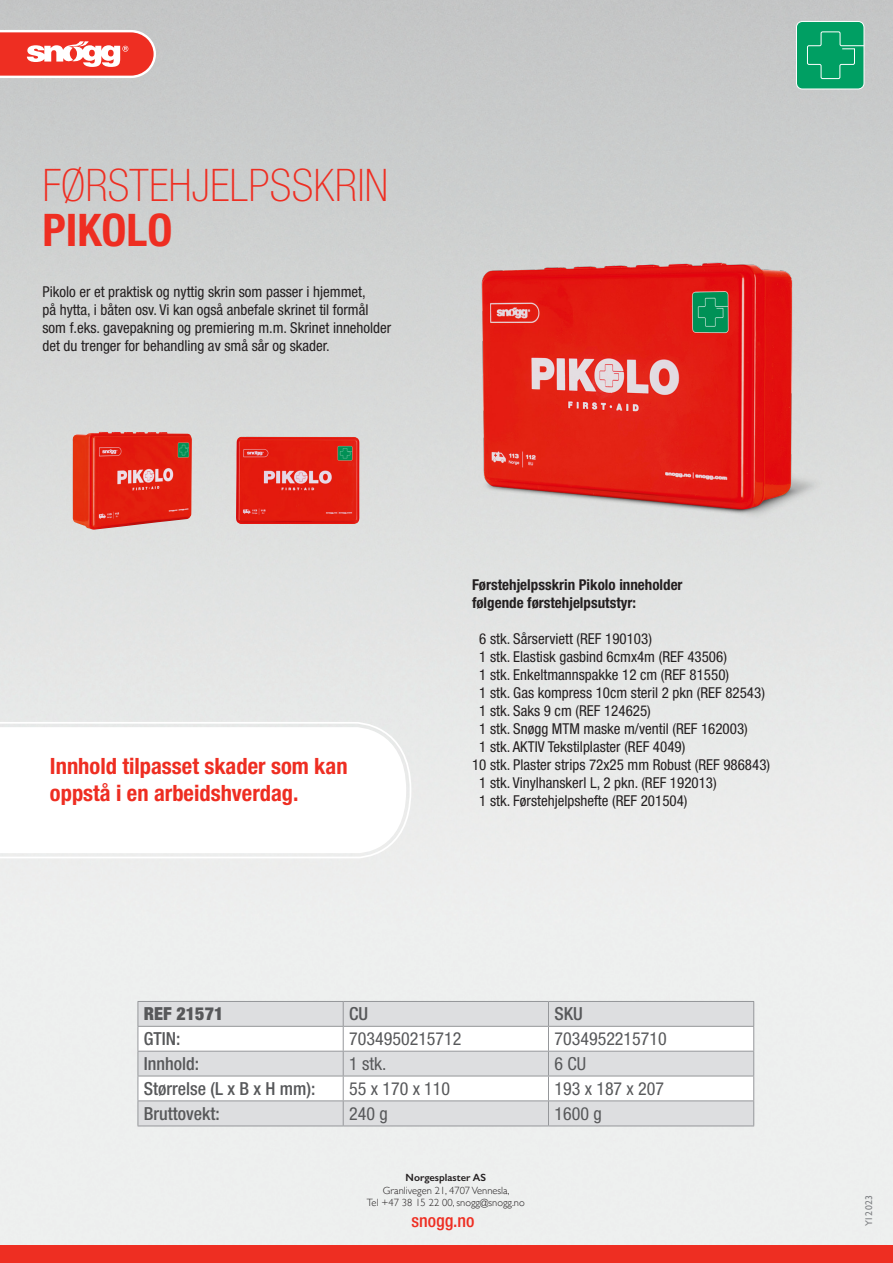
<style>
.page{position:relative;width:893px;height:1263px;background:#fff}
.page>*{position:absolute;margin:0;border:0;box-sizing:border-box;transform-origin:0 0}
.t1{font:100 condensed 45px/45px "Helvetica Neue LT Pro";letter-spacing:.005em;color:#ee2e22}
.Informationruta_13_pkt_röd{font:700 condensed 22.5px/27px "Helvetica Neue LT Pro";color:#ee2e22}
.t2{font:condensed 18px "Helvetica Neue LT Std";color:#57585a}
.t3{font:500 condensed 18px "Helvetica Neue LT Std";color:#57585a}
.t4{font:500 condensed 18px "Helvetica Neue LT Std";color:#ee2e22}
.t5{font:900 condensed 18px "Helvetica Neue LT Std";color:#57585a}
.Product_infotext_10pkt{font:condensed 15px "Helvetica Neue LT Pro";color:#231f20}
.Product_infotext_10pkt-2{font:700 condensed 15px "Helvetica Neue LT Pro";color:#231f20}
.t6{font:300 10.5px/12.6px "Gill Sans";color:#231f20;text-align:center}
.t7{font:600 10.5px "Gill Sans";color:#231f20}
.Rubrik_Innehåll8pkt_Produktblad{font:9.75px "Gill Sans";letter-spacing:.025em;color:#808285}
.s1{font-weight:700}
</style>
<div class="page">
<img style="left:0;top:0;width:893px;height:1246px">
<div style="left:139px;top:1002px;width:614px;height:123px;background:#dddee0"></div>
<svg style="left:139px;top:1027px;width:614px;height:73px"></svg>
<hr style="left:138px;top:1001px;width:205px;height:1px;background:#95979a">
<hr style="left:343px;top:1001px;width:205px;height:1px;background:#95979a">
<hr style="left:548px;top:1001px;width:206px;height:1px;background:#95979a">
<hr style="left:138px;top:1026px;width:205px;height:1px;background:#95979a">
<hr style="left:343px;top:1026px;width:205px;height:1px;background:#95979a">
<hr style="left:548px;top:1026px;width:206px;height:1px;background:#95979a">
<hr style="left:138px;top:1051px;width:205px;height:1px;background:#95979a">
<hr style="left:343px;top:1051px;width:205px;height:1px;background:#95979a">
<hr style="left:548px;top:1051px;width:206px;height:1px;background:#95979a">
<hr style="left:138px;top:1076px;width:205px;height:1px;background:#95979a">
<hr style="left:343px;top:1076px;width:205px;height:1px;background:#95979a">
<hr style="left:548px;top:1076px;width:206px;height:1px;background:#95979a">
<hr style="left:138px;top:1100px;width:205px;height:1px;background:#95979a">
<svg style="left:138px;top:1002px;width:1px;height:123px"></svg>
<hr style="left:343px;top:1100px;width:205px;height:1px;background:#95979a">
<svg style="left:343px;top:1002px;width:1px;height:123px"></svg>
<hr style="left:548px;top:1100px;width:206px;height:1px;background:#95979a">
<svg style="left:548px;top:1002px;width:1px;height:123px"></svg>
<svg style="left:753px;top:1002px;width:1px;height:123px"></svg>
<hr style="left:138px;top:1125px;width:205px;height:1px;background:#95979a">
<hr style="left:343px;top:1125px;width:205px;height:1px;background:#95979a">
<hr style="left:548px;top:1125px;width:206px;height:1px;background:#95979a">
<div style="left:0;top:1246px;width:893px;height:17px;background:#ee2e22"></div>
<div style="left:796px;top:21px;width:68px;height:68px;background:#009f63;border-radius:6px"></div>
<div style="left:796px;top:21px;width:68px;height:68px;border:1px solid #fff;border-radius:6px"></div>
<svg style="left:807px;top:31px;width:57px;height:49px"></svg>
<svg style="left:0;top:721px;width:412px;height:138px"></svg>
<svg style="left:0;top:730px;width:404px;height:120px"></svg>
<img style="left:437px;top:213px;width:423px;height:335px">
<img style="left:72px;top:432px;width:120px;height:98px">
<img style="left:236px;top:437px;width:123px;height:87px">
<svg style="left:0;top:30px;width:156px;height:48px"></svg>
<p class="t1" style="left:43px;top:165px;width:347px">FØRSTEHJELPSSKRIN<br><span class="s1">PIKOLO</span></p>
<p class="Product_infotext_10pkt" style="left:43px;top:283px;width:325px">Pikolo er et praktisk og nyttig skrin som passer i hjemmet,</p>
<p class="Product_infotext_10pkt" style="left:43px;top:301px;width:327px">på hytta, i båten osv. Vi kan også anbefale skrinet til formål</p>
<p class="Product_infotext_10pkt" style="left:43px;top:319px;width:350px">som f.eks. gavepakning og premiering m.m. Skrinet inneholder</p>
<p class="Product_infotext_10pkt" style="left:43px;top:337px;width:289px">det du trenger for behandling av små sår og skader.</p>
<p class="Informationruta_13_pkt_röd" style="left:50px;top:753px;width:299px">Innhold tilpasset skader som kan oppstå i en arbeidshverdag.</p>
<p class="Product_infotext_10pkt-2" style="left:472px;top:576px;width:212px">Førstehjelpsskrin Pikolo inneholder</p>
<p class="Product_infotext_10pkt-2" style="left:472px;top:594px;width:166px">følgende førstehjelpsutstyr:</p>
<p class="Product_infotext_10pkt" style="left:479px;top:630px;width:174px">6 stk. Sårserviett (REF 190103)</p>
<p class="Product_infotext_10pkt" style="left:479px;top:648px;width:249px">1 stk. Elastisk gasbind 6cmx4m (REF 43506)</p>
<p class="Product_infotext_10pkt" style="left:479px;top:666px;width:251px">1 stk. Enkeltmannspakke 12 cm (REF 81550)</p>
<p class="Product_infotext_10pkt" style="left:479px;top:684px;width:287px">1 stk. Gas kompress 10cm steril 2 pkn (REF 82543)</p>
<p class="Product_infotext_10pkt" style="left:479px;top:702px;width:173px">1 stk. Saks 9 cm (REF 124625)</p>
<p class="Product_infotext_10pkt" style="left:479px;top:720px;width:270px">1 stk. Snøgg MTM maske m/ventil (REF 162003)</p>
<p class="Product_infotext_10pkt" style="left:479px;top:738px;width:208px">1 stk. AKTIV Tekstilplaster (REF 4049)</p>
<p class="Product_infotext_10pkt" style="left:472px;top:756px;width:300px">10 stk. Plaster strips 72x25 mm Robust (REF 986843)</p>
<p class="Product_infotext_10pkt" style="left:479px;top:774px;width:239px">1 stk. Vinylhanskerl L, 2 pkn. (REF 192013)</p>
<p class="Product_infotext_10pkt" style="left:479px;top:792px;width:210px">1 stk. Førstehjelpshefte (REF 201504)</p>
<p class="t5" style="left:144px;top:1003px;width:81px">REF 21571</p>
<p class="t3" style="left:349px;top:1003px;width:21px">CU</p>
<p class="t3" style="left:554px;top:1003px;width:30px">SKU</p>
<p class="t3" style="left:144px;top:1028px;width:38px">GTIN:</p>
<p class="t2" style="left:349px;top:1028px;width:114px">7034950215712</p>
<p class="t2" style="left:554px;top:1028px;width:114px">7034952215710</p>
<p class="t3" style="left:144px;top:1053px;width:57px">Innhold:</p>
<p class="t2" style="left:349px;top:1053px;width:39px">1 stk.</p>
<p class="t2" style="left:554px;top:1053px;width:33px">6 CU</p>
<p class="t3" style="left:144px;top:1078px;width:173px">Størrelse (L x B x H mm):</p>
<p class="t2" style="left:349px;top:1078px;width:103px">55 x 170 x 110</p>
<p class="t2" style="left:554px;top:1078px;width:111px">193 x 187 x 207</p>
<p class="t3" style="left:144px;top:1102px;width:77px">Bruttovekt:</p>
<p class="t2" style="left:349px;top:1103px;width:40px">240 g</p>
<p class="t2" style="left:554px;top:1103px;width:49px">1600 g</p>
<p class="t7" style="left:406px;top:1171px;width:82px">Norgesplaster AS</p>
<p class="t6" style="left:367px;top:1183px;width:159px">Granlivegen 21, 4707 Vennesla,<br>Tel +47 38 15 22 00, snogg@snogg.no</p>
<p class="t4" style="left:411px;top:1210px;width:64px">snogg.no</p>
<p class="Rubrik_Innehåll8pkt_Produktblad" style="left:863px;top:1226px;width:32px;rotate:-90deg">YI 2023</p>
</div>
